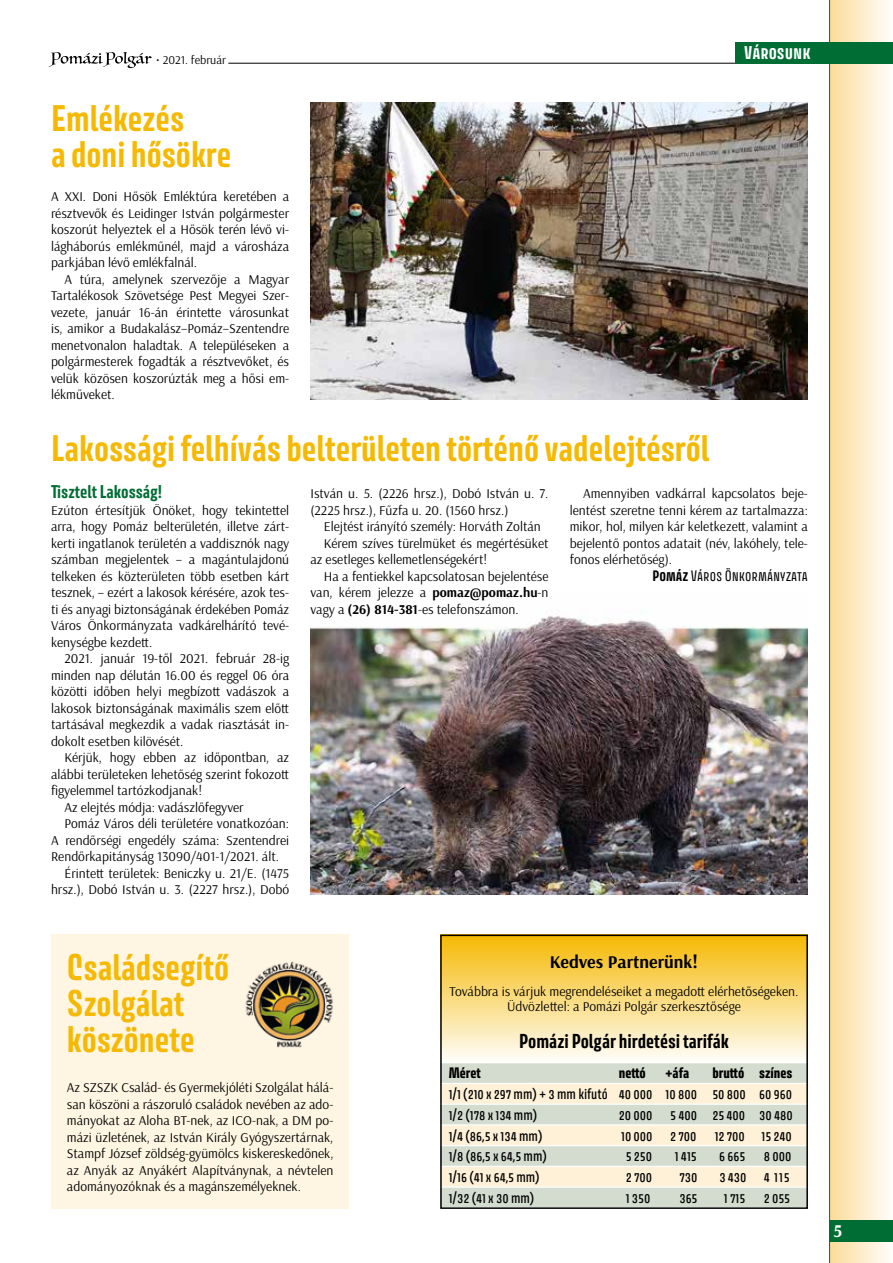
<style>
.page{position:relative;width:893px;height:1263px;background:#fff}
.page>*{position:absolute;margin:0;border:0;box-sizing:border-box;transform-origin:0 0}
.t1{font:700 33px/36px "Avory I Latn";color:#f6b903}
.t2{font:700 18px "Avory I Latn";color:#000}
.t3{font:700 18px "Arsenal";color:#000}
.t4{font:700 18px "Arsenal";color:#fff}
.t5{font:700 16.5px "Avory I Latn";color:#006d34}
.t6{font:700 16.5px "Avory I Latn";color:#fff}
.t7{font:13.5px/16.5px "Arsenal";color:#000;text-align:justify}
.t8{font:13.5px/20.7px "Avory I Latn Me";color:#000}
.t9{font:13.5px "Avory I Latn Eb";color:#000}
.t10{font:13.5px "Avory I Latn";color:#000}
.t11{font:12px "Arsenal";color:#000}
.s1{font-weight:700}
</style>
<div class="page">
<img style="left:310px;top:610px;width:498px;height:20px">
<div style="left:51px;top:934px;width:298px;height:275px;background:#fef5e2"></div>
<div style="left:830px;top:0;width:63px;height:1263px;background:linear-gradient(to right,#fcdc99,#fefefc)"></div>
<hr style="left:829px;top:0;width:1px;height:1263px;background:#006d34">
<div style="left:829px;top:1220px;width:64px;height:22px;background:#006d34"></div>
<hr style="left:228px;top:63px;width:509px;height:1px;background:#000">
<svg style="left:49px;top:52px;width:103px;height:16px"></svg>
<div style="left:736px;top:42px;width:157px;height:21px;background:#006d34"></div>
<div style="left:440px;top:934px;width:368px;height:128px;background:linear-gradient(to bottom,#f5b801,#fefdf8)"></div>
<div style="left:440px;top:1063px;width:368px;height:20px;background:#d4dccf"></div>
<div style="left:440px;top:1084px;width:368px;height:19px;background:#fef1d8"></div>
<div style="left:440px;top:1105px;width:368px;height:19px;background:#d4dccf"></div>
<div style="left:440px;top:1125px;width:368px;height:20px;background:#fef1d8"></div>
<div style="left:440px;top:1146px;width:368px;height:20px;background:#d4dccf"></div>
<div style="left:440px;top:1167px;width:368px;height:19px;background:#fef1d8"></div>
<div style="left:440px;top:1188px;width:368px;height:19px;background:#d4dccf"></div>
<div style="left:440px;top:934px;width:368px;height:275px;border:2px solid #000"></div>
<img style="left:245px;top:961px;width:89px;height:87px">
<img style="left:310px;top:102px;width:498px;height:297px">
<img style="left:310px;top:630px;width:498px;height:264px">
<p class="t11" style="left:156px;top:52px;width:71px">• 2021. február</p>
<p class="t6" style="left:744px;top:42px;width:68px">Városunk</p>
<h1 class="t1" style="left:51px;top:100px;width:182px">Emlékezés<br>a doni hősökre</h1>
<p class="t7" style="left:51px;top:188px;width:240px">A XXI. Doni Hősök Emléktúra keretében a résztvevők és Leidinger István polgármester koszorút helyeztek el a Hősök terén lévő vi&shy;lágháborús emlékműnél, majd a városháza parkjában lévő emlékfalnál.</p>
<p class="t7" style="left:51px;top:271px;width:240px;text-indent:14px">A túra, amelynek szervezője a Magyar Tartalékosok Szövetsége Pest Megyei Szer&shy;vezete, január 16-án érintette városunkat is, amikor a Budakalász–Pomáz–Szentendre menetvonalon haladtak. A településeken a polgármesterek fogadták a résztvevőket, és velük közösen koszorúzták meg a hősi em&shy;lékműveket.</p>
<h1 class="t1" style="left:51px;top:430px;width:660px">Lakossági felhívás belterületen történő vadelejtésről</h1>
<p class="t5" style="left:51px;top:481px;width:113px">Tisztelt Lakosság!</p>
<p class="t7" style="left:51px;top:502px;width:240px">Ezúton értesítjük Önöket, hogy tekintettel arra, hogy Pomáz belterületén, illetve zárt&shy;kerti ingatlanok területén a vaddisznók nagy számban megjelentek – a magántulajdonú telkeken és közterületen több esetben kárt tesznek, – ezért a lakosok kérésére, azok tes&shy;ti és anyagi biztonságának érdekében Pomáz Város Önkormányzata vadkárelhárító tevé&shy;kenységbe kezdett.</p>
<p class="t7" style="left:51px;top:650px;width:240px;text-indent:14px">2021. január 19-től 2021. február 28-ig minden nap délután 16.00 és reggel 06 óra közötti időben helyi megbízott vadászok a lakosok biztonságának maximális szem előtt tartásával megkezdik a vadak riasztását in&shy;dokolt esetben kilövését.</p>
<p class="t7" style="left:65px;top:749px;width:226px">Kérjük, hogy ebben az időpontban, az</p>
<p class="t7" style="left:51px;top:766px;width:240px">alábbi területeken lehetőség szerint fokozott</p>
<p class="t7" style="left:51px;top:782px;width:153px">figyelemmel tartózkodjanak!</p>
<p class="t7" style="left:65px;top:799px;width:181px">Az elejtés módja: vadászlőfegyver</p>
<p class="t7" style="left:65px;top:815px;width:226px">Pomáz Város déli területére vonatkozóan:</p>
<p class="t7" style="left:51px;top:832px;width:240px">A rendőrségi engedély száma: Szentendrei</p>
<p class="t7" style="left:51px;top:848px;width:229px">Rendőrkapitányság 13090/401-1/2021. ált.</p>
<p class="t7" style="left:65px;top:865px;width:226px">Érintett területek: Beniczky u. 21/E. (1475</p>
<p class="t7" style="left:51px;top:881px;width:240px">hrsz.), Dobó István u. 3. (2227 hrsz.), Dobó</p>
<p class="t7" style="left:310px;top:485px;width:240px">István u. 5. (2226 hrsz.), Dobó István u. 7. (2225 hrsz.), Fűzfa u. 20. (1560 hrsz.)</p>
<p class="t7" style="left:324px;top:518px;width:218px">Elejtést irányító személy: Horváth Zoltán</p>
<p class="t7" style="left:324px;top:535px;width:226px">Kérem szíves türelmüket és megértésüket</p>
<p class="t7" style="left:310px;top:551px;width:178px">az esetleges kellemetlenségekért!</p>
<p class="t7" style="left:324px;top:568px;width:226px">Ha a fentiekkel kapcsolatosan bejelentése</p>
<p class="t7" style="left:310px;top:584px;width:240px">van, kérem jelezze a <span class="s1">pomaz@pomaz.hu</span>-n</p>
<p class="t7" style="left:310px;top:601px;width:210px">vagy a <span class="s1">(26) 814-381</span>-es telefonszámon.</p>
<p class="t7" style="left:570px;top:485px;width:240px;text-indent:14px">Amennyiben vadkárral kapcsolatos beje&shy;lentést szeretne tenni kérem az tartalmazza: mikor, hol, milyen kár keletkezett, valamint a bejelentő pontos adatait (név, lakóhely, tele&shy;fonos elérhetőség).</p>
<p class="t10" style="left:652px;top:567px;width:157px"><span class="s1">Pomáz</span> Város Önkormányzata</p>
<h1 class="t1" style="left:67px;top:949px;width:164px">Családsegítő<br>Szolgálat köszönete</h1>
<h2 class="t3" style="left:550px;top:951px;width:150px">Kedves Partnerünk!</h2>
<p class="t7" style="left:450px;top:984px;width:350px;line-height:15px;text-align:center">Továbbra is várjuk megrendeléseiket a megadott elérhetőségeken.<br>Üdvözlettel: a Pomázi Polgár szerkesztősége</p>
<h2 class="t2" style="left:519px;top:1030px;width:211px">Pomázi Polgár hirdetési tarifák</h2>
<p class="t7" style="left:67px;top:1079px;width:268px">Az SZSZK Család- és Gyermekjóléti Szolgálat hálá&shy;san köszöni a rászoruló családok nevében az ado&shy;mányokat az Aloha BT-nek, az ICO-nak, a DM po&shy;mázi üzletének, az István Király Gyógyszertárnak, Stampf József zöldség-gyümölcs kiskereskedőnek, az Anyák az Anyákért Alapítványnak, a névtelen adományozóknak és a magánszemélyeknek.</p>
<p class="t9" style="left:449px;top:1064px;width:34px">Méret</p>
<p class="t9" style="left:619px;top:1064px;width:29px">nettó</p>
<p class="t9" style="left:666px;top:1064px;width:25px">+áfa</p>
<p class="t9" style="left:712px;top:1064px;width:82px">bruttó színes</p>
<p class="t8" style="left:449px;top:1083px;width:345px">1/1 (210 x 297 mm) + 3 mm kifutó 40 000 10 800 50 800 60 960<br>1/2 (178 x 134 mm)</p>
<p class="t8" style="left:619px;top:1104px;width:35px">20 000</p>
<p class="t8" style="left:670px;top:1104px;width:124px">5 400 25 400 30 480</p>
<p class="t8" style="left:449px;top:1125px;width:95px">1/4 (86,5 x 134 mm)</p>
<p class="t8" style="left:621px;top:1125px;width:33px">10 000</p>
<p class="t8" style="left:670px;top:1125px;width:28px">2 700</p>
<p class="t8" style="left:715px;top:1125px;width:79px">12 700 15 240</p>
<p class="t8" style="left:449px;top:1146px;width:100px">1/8 (86,5 x 64,5 mm)</p>
<p class="t8" style="left:626px;top:1146px;width:28px">5 250</p>
<p class="t8" style="left:675px;top:1146px;width:23px">1 415</p>
<p class="t8" style="left:719px;top:1146px;width:28px">6 665</p>
<p class="t8" style="left:764px;top:1146px;width:29px">8 000</p>
<p class="t8" style="left:449px;top:1166px;width:92px">1/16 (41 x 64,5 mm)</p>
<p class="t8" style="left:626px;top:1166px;width:28px">2 700</p>
<p class="t8" style="left:679px;top:1166px;width:19px">730</p>
<p class="t8" style="left:719px;top:1166px;width:29px">3 430</p>
<p class="t8" style="left:764px;top:1166px;width:27px">4 115</p>
<p class="t8" style="left:449px;top:1187px;width:87px">1/32 (41 x 30 mm)</p>
<p class="t8" style="left:626px;top:1187px;width:26px">1 350</p>
<p class="t8" style="left:679px;top:1187px;width:20px">365</p>
<p class="t8" style="left:724px;top:1187px;width:23px">1 715</p>
<p class="t8" style="left:764px;top:1187px;width:28px">2 055</p>
<h2 class="t4" style="left:833px;top:1220px;width:10px">5</h2>
</div>
